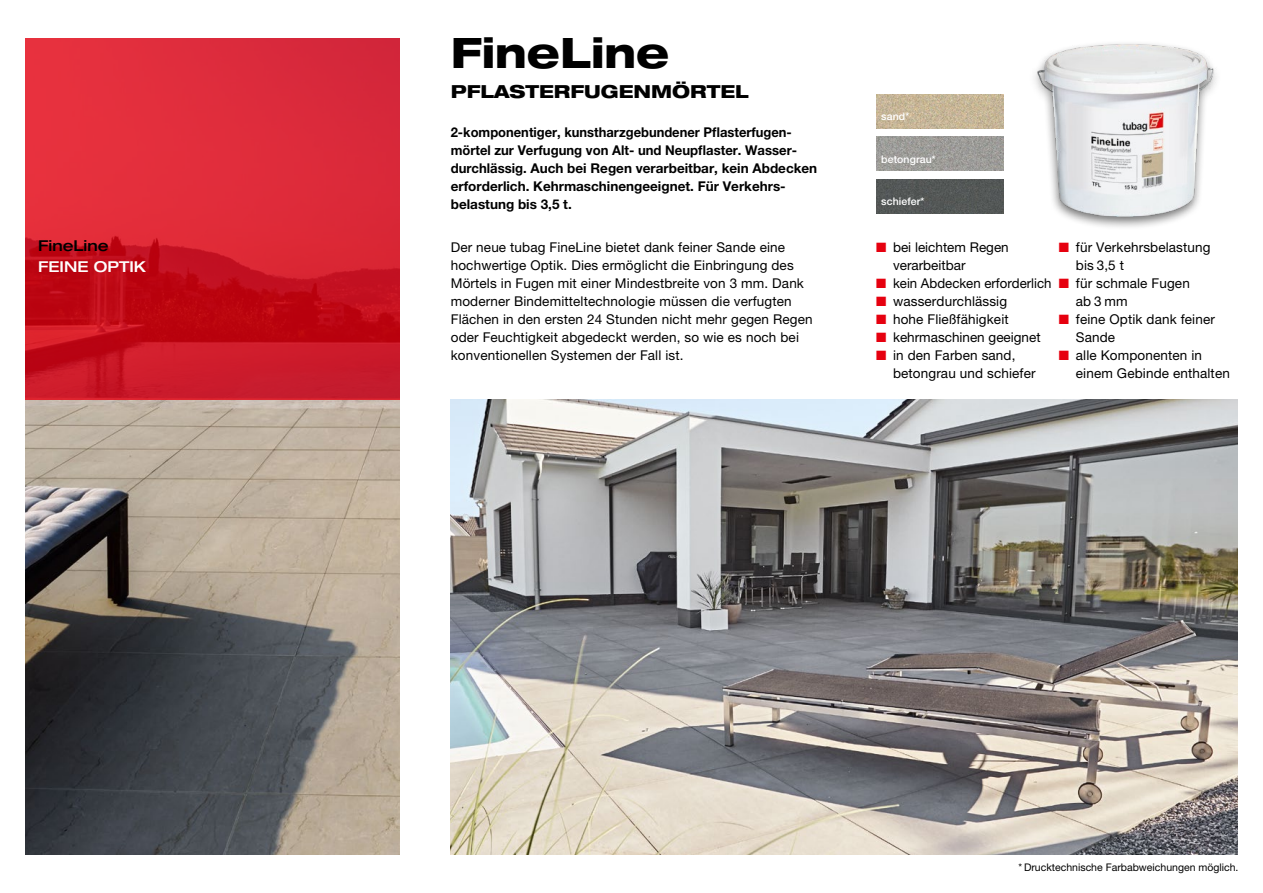
<style>
.page{position:relative;width:1263px;height:893px;background:#fff}
.page>*{position:absolute;margin:0;border:0;box-sizing:border-box;transform-origin:0 0}
.t1{font:800 expanded 42px "Helvetica Neue LT Pro";color:#000}
.t2{font:800 expanded 18px "Helvetica Neue LT Pro";color:#000}
.t3{font:500 expanded 15px "Helvetica Neue LT Pro";color:#fff}
.t4{font:500 expanded 15px "Helvetica Neue LT Pro";color:#000}
.t5{font:13.5px/18px "Helvetica Neue LT Pro";letter-spacing:.01em;color:#000}
.t6{font:700 13.5px/18px "Helvetica Neue LT Pro";color:#000;scale:.96 1}
.t7{font:10.5px "Helvetica Neue LT Pro";color:#000}
.t8{font:500 10.5px "Helvetica Neue LT Pro";letter-spacing:.01em;color:#fff}
.s1{color:#e6000f}
</style>
<div class="page">
<img style="left:451px;top:400px;width:786px;height:455px">
<img style="left:1035px;top:43px;width:182px;height:184px">
<img style="left:26px;top:400px;width:374px;height:455px">
<svg style="left:26px;top:38px;width:374px;height:362px;background:#d4202f"></svg>
<img style="left:876px;top:94px;width:127px;height:34px">
<img style="left:876px;top:137px;width:127px;height:34px">
<div style="left:876px;top:179px;width:127px;height:34px;background:#535756"></div>
<p class="t4" style="left:38px;top:236px;width:72px">FineLine</p>
<p class="t3" style="left:38px;top:257px;width:109px">FEINE OPTIK</p>
<h1 class="t1" style="left:451px;top:26px;width:220px">FineLine</h1>
<h2 class="t2" style="left:451px;top:80px;width:300px">PFLASTERFUGENMÖRTEL</h2>
<p class="t6" style="left:451px;top:123px;width:383px">2-komponentiger, kunstharzgebundener Pflasterfugen&shy;mörtel zur Verfugung von Alt- und Neupflaster. Wasser&shy;durchlässig. Auch bei Regen verarbeitbar, kein Abdecken erforderlich. Kehrmaschinengeeignet. Für Verkehrs&shy;belastung bis 3,5 t.</p>
<p class="t5" style="left:451px;top:238px;width:363px">Der neue tubag FineLine bietet dank feiner Sande eine hochwertige Optik. Dies ermöglicht die Einbringung des Mörtels in Fugen mit einer Mindestbreite von 3 mm. Dank moderner Bindemitteltechnologie müssen die verfugten Flächen in den ersten 24 Stunden nicht mehr gegen Regen oder Feuchtigkeit abgedeckt werden, so wie es noch bei konventionellen Systemen der Fall ist.</p>
<p class="t8" style="left:881px;top:110px;width:30px">sand*</p>
<p class="t8" style="left:881px;top:153px;width:56px">betongrau*</p>
<p class="t8" style="left:881px;top:195px;width:45px">schiefer*</p>
<p class="t5" style="left:893px;top:238px;width:117px;text-indent:-17px"><span class="s1">■</span> bei leichtem Regen verarbeitbar</p>
<p class="t5" style="left:876px;top:274px;width:177px"><span class="s1">■</span> kein Abdecken erforderlich</p>
<p class="t5" style="left:876px;top:292px;width:133px"><span class="s1">■</span> wasserdurchlässig</p>
<p class="t5" style="left:876px;top:310px;width:134px"><span class="s1">■</span> hohe Fließfähigkeit</p>
<p class="t5" style="left:876px;top:328px;width:166px"><span class="s1">■</span> kehrmaschinen geeignet</p>
<p class="t5" style="left:893px;top:346px;width:144px;text-indent:-17px"><span class="s1">■</span> in den Farben sand, betongrau und schiefer</p>
<p class="t5" style="left:1076px;top:238px;width:136px;text-indent:-17px"><span class="s1">■</span> für Verkehrsbelastung bis 3,5 t</p>
<p class="t5" style="left:1076px;top:274px;width:115px;text-indent:-17px"><span class="s1">■</span> für schmale Fugen ab3mm</p>
<p class="t5" style="left:1076px;top:310px;width:141px;text-indent:-17px"><span class="s1">■</span> feine Optik dank feiner<br>Sande</p>
<p class="t5" style="left:1076px;top:346px;width:156px;text-indent:-17px"><span class="s1">■</span> alle Komponenten in einem Gebinde enthalten</p>
<p class="t7" style="left:1018px;top:861px;width:222px">* Drucktechnische Farbabweichungen möglich.</p>
</div>
